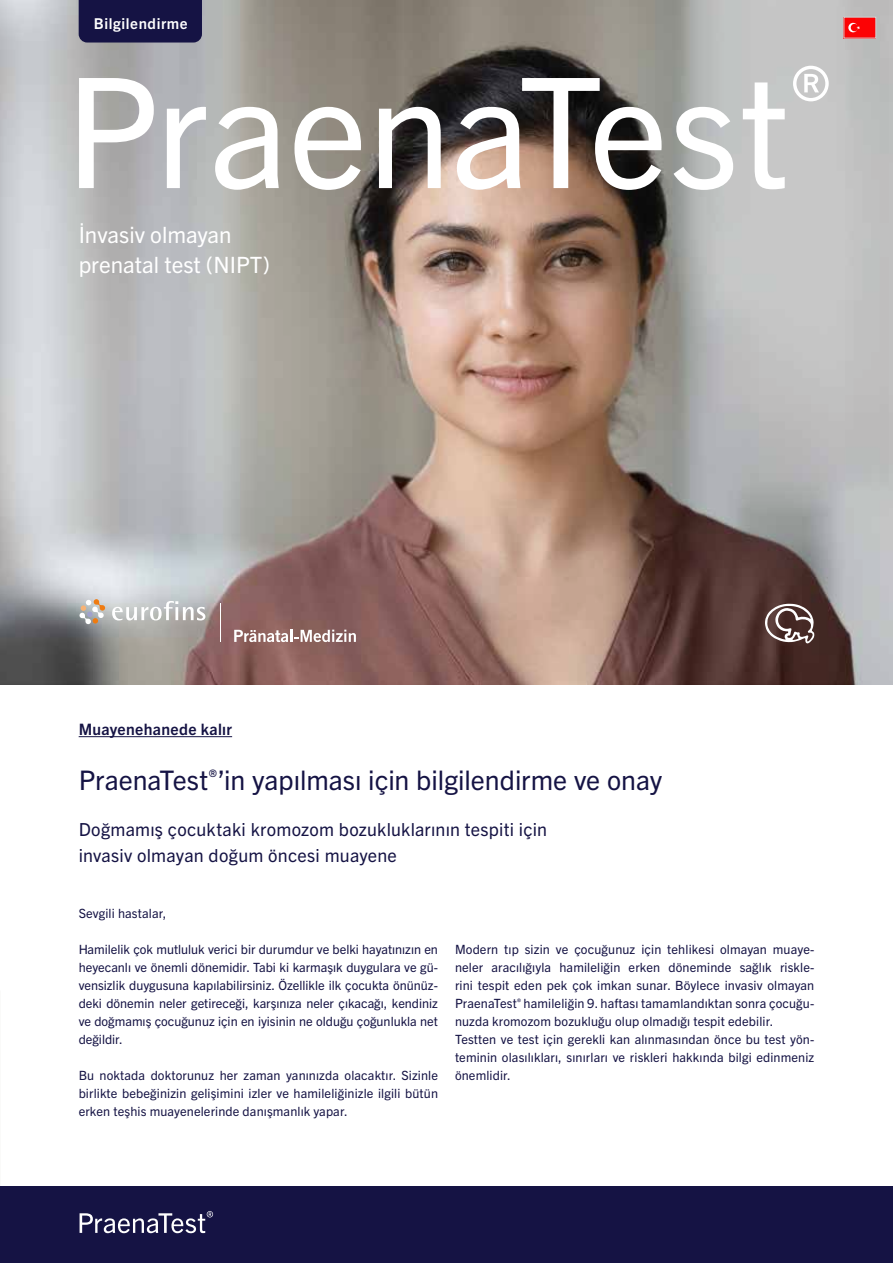
<style>
.page{position:relative;width:893px;height:1263px;background:#fff}
.page>*{position:absolute;margin:0;border:0;box-sizing:border-box;transform-origin:0 0}
.t1{font:27px "Trade Gothic Next LT Pro";color:#151344}
.t2{font:22.5px/30px "Trade Gothic Next LT Pro";color:#fff}
.t3{font:18px/25.5px "Trade Gothic Next LT Pro";letter-spacing:.01em;color:#151344}
.t4{font:700 15.75px "Trade Gothic Next LT Pro";letter-spacing:.02em;color:#151344}
.t5{font:700 15px "Trade Gothic Next LT Pro";letter-spacing:.04em;color:#fff}
.t6{font:12.75px/18px "Trade Gothic Next LT Pro";letter-spacing:.01em;color:#151344;text-align:justify}
</style>
<div class="page">
<img style="left:0;top:0;width:893px;height:684px">
<hr style="left:79px;top:736px;width:153px;height:1px;background:#151344">
<div style="left:0;top:1186px;width:893px;height:77px;background:#151344"></div>
<div style="left:79px;top:0;width:123px;height:43px;background:#151344"></div>
<svg style="left:79px;top:78px;width:75px;height:110px"></svg>
<svg style="left:167px;top:107px;width:39px;height:81px"></svg>
<svg style="left:215px;top:107px;width:64px;height:83px"></svg>
<svg style="left:294px;top:107px;width:67px;height:83px"></svg>
<svg style="left:379px;top:107px;width:62px;height:81px"></svg>
<svg style="left:457px;top:78px;width:205px;height:112px"></svg>
<svg style="left:673px;top:107px;width:60px;height:83px"></svg>
<svg style="left:743px;top:82px;width:42px;height:107px"></svg>
<svg style="left:793px;top:66px;width:36px;height:35px"></svg>
<svg style="left:80px;top:1211px;width:133px;height:22px"></svg>
<svg style="left:80px;top:599px;width:25px;height:25px"></svg>
<svg style="left:112px;top:601px;width:93px;height:19px"></svg>
<svg style="left:234px;top:630px;width:122px;height:12px"></svg>
<hr style="left:221px;top:604px;width:1px;height:38px;background:#fff">
<svg style="left:765px;top:604px;width:49px;height:39px"></svg>
<div style="left:844px;top:17px;width:32px;height:21px;background:#fc0305"></div>
<svg style="left:848px;top:23px;width:12px;height:9px"></svg>
<p class="t5" style="left:94px;top:13px;width:95px">Bilgilendirme</p>
<h2 class="t2" style="left:79px;top:218px;width:193px">İnvasiv olmayan prenatal test (NIPT)</h2>
<p class="t4" style="left:79px;top:718px;width:155px">Muayenehanede kalır</p>
<h1 class="t1" style="left:79px;top:761px;width:585px">PraenaTest<sup>®</sup>’in yapılması için bilgilendirme ve onay</h1>
<h3 class="t3" style="left:79px;top:816px;width:470px">Doğmamış çocuktaki kromozom bozukluklarının tespiti için invasiv olmayan doğum öncesi muayene</h3>
<p class="t6" style="left:79px;top:904px;width:89px">Sevgili hastalar,</p>
<p class="t6" style="left:79px;top:940px;width:361px">Hamilelik çok mutluluk verici bir durumdur ve belki hayatınızın en heyecanlı ve önemli dönemidir. Tabi ki karmaşık duygulara ve gü&shy;vensizlik duygusuna kapılabilirsiniz. Özellikle ilk çocukta önünüz&shy;deki dönemin neler getireceği, karşınıza neler çıkacağı, kendiniz ve doğmamış çocuğunuz için en iyisinin ne olduğu çoğunlukla net değildir.</p>
<p class="t6" style="left:79px;top:1066px;width:361px">Bu noktada doktorunuz her zaman yanınızda olacaktır. Sizinle birlikte bebeğinizin gelişimini izler ve hamileliğinizle ilgili bütün erken teşhis muayenelerinde danışmanlık yapar.</p>
<p class="t6" style="left:455px;top:940px;width:361px;text-align:left">Modern tıp sizin ve çocuğunuz için tehlikesi olmayan muaye&shy;neler aracılığıyla hamileliğin erken döneminde sağlık riskle&shy;rini tespit eden pek çok imkan sunar. Böylece invasiv olmayan PraenaTest<sup>®</sup> hamileliğin 9. haftası tamamlandıktan sonra çocuğu&shy;nuzda kromozom bozukluğu olup olmadığı tespit edebilir.<br>Testten ve test için gerekli kan alınmasından önce bu test yön&shy;teminin olasılıkları, sınırları ve riskleri hakkında bilgi edinmeniz önemlidir.</p>
</div>
